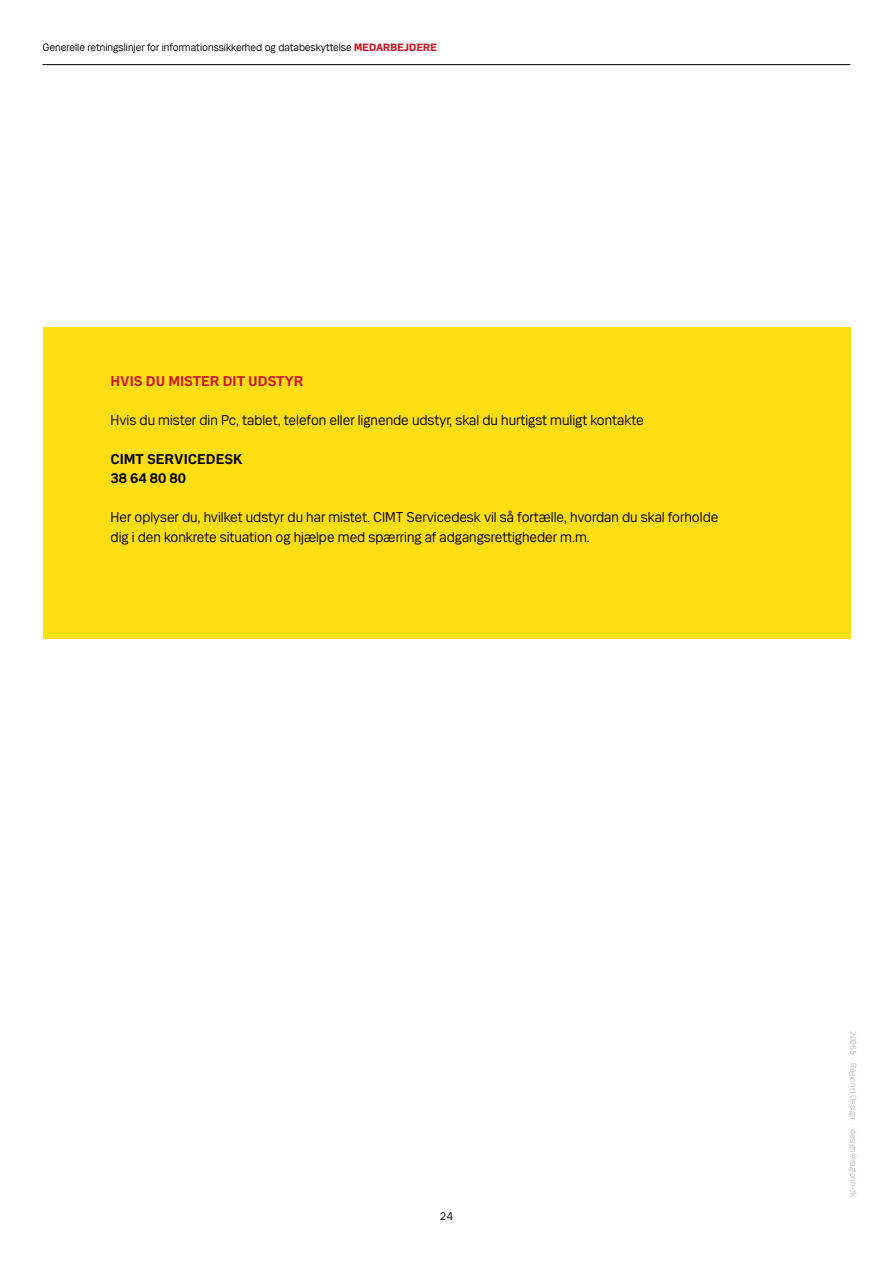
<style>
.page{position:relative;width:893px;height:1263px;background:#fff}
.page>*{position:absolute;margin:0;border:0;box-sizing:border-box;transform-origin:0 0}
.brød{font:15px/19.5px "Mari";color:#000}
.brød-2{font:700 15px "Mari";color:#000}
.mellem{font:700 15px "Mari";color:#ce1625}
.t1{font:12px "Mari";color:#000}
.t2{font:11.25px "Mari";color:#000}
.t3{font:9px "Mari";color:#bcbcbc}
.s1{font-weight:800;color:#ce1625}
</style>
<div class="page">
<div style="left:43px;top:327px;width:807px;height:312px;background:#ffde14"></div>
<hr style="left:43px;top:64px;width:807px;height:1px;background:#000">
<p class="t2" style="left:43px;top:40px;width:396px">Generelle retningslinjer for informationssikkerhed og databeskyttelse <span class="s1">MEDARBEJDERE</span></p>
<h3 class="mellem" style="left:111px;top:372px;width:195px">HVIS DU MISTER DIT UDSTYR</h3>
<p class="brød" style="left:111px;top:409px;width:535px">Hvis du mister din Pc, tablet, telefon eller lignende udstyr, skal du hurtigst muligt kontakte</p>
<p class="brød-2" style="left:111px;top:450px;width:133px">CIMT SERVICEDESK</p>
<p class="brød-2" style="left:111px;top:469px;width:77px">38 64 80 80</p>
<p class="brød" style="left:111px;top:507px;width:609px">Her oplyser du, hvilket udstyr du har mistet. CIMT Servicedesk vil så fortælle, hvordan du skal forholde dig i den konkrete situation og hjælpe med spærring af adgangsrettigheder m.m.</p>
<p class="t1" style="left:440px;top:1209px;width:15px">24</p>
<p class="t3" style="left:859px;top:1030px;width:168px;rotate:90deg">20065 · RegionH Design · design@regionh.dk</p>
</div>
